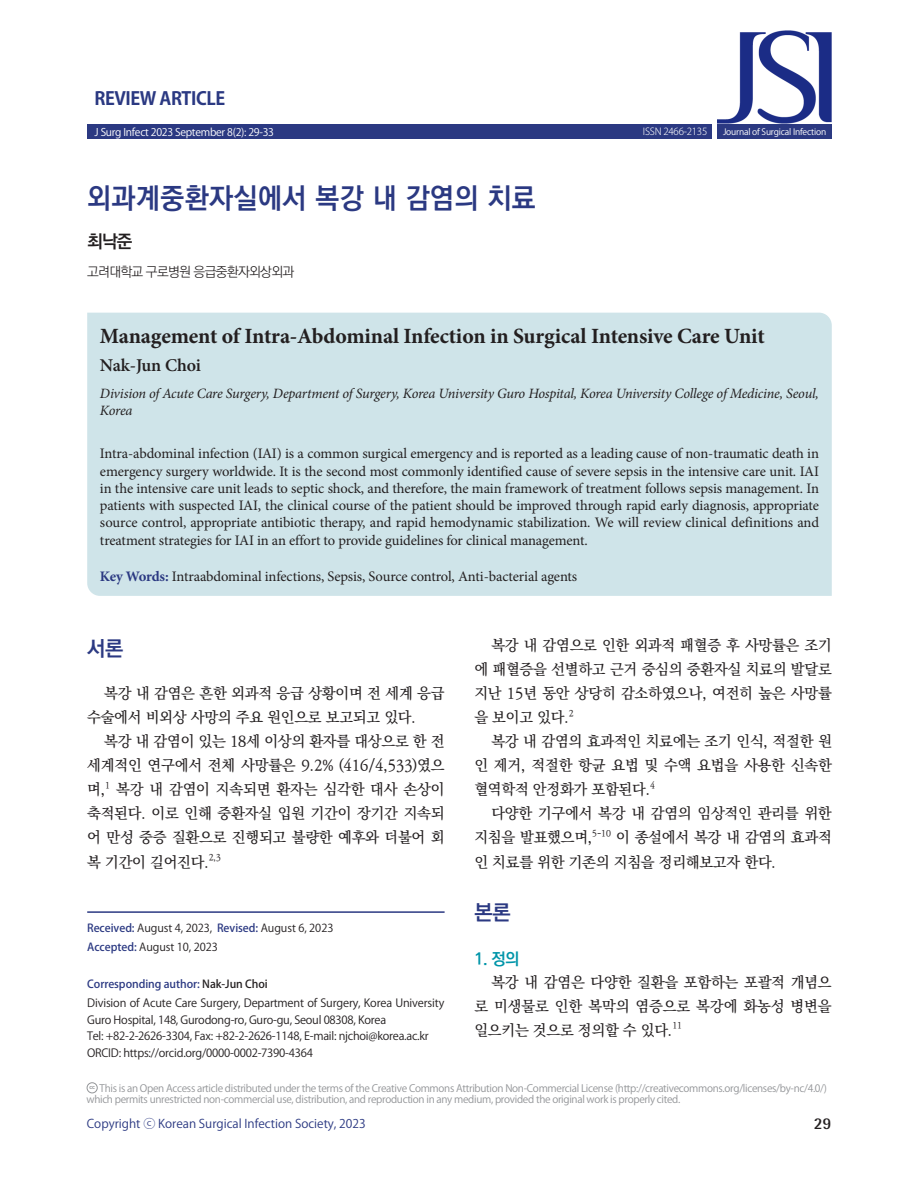
<style>
.page{position:relative;width:919px;height:1191px;background:#fff}
.page>*{position:absolute;margin:0;border:0;box-sizing:border-box;transform-origin:0 0}
.t1{font:700 28.5px "Ko Pub Dotum";letter-spacing:.02em;color:#2b3982;scale:.96 1}
.t2{font:700 21.75px "Minion Pro";letter-spacing:-.01em;color:#231f20}
.t3{font:700 21px "Ko Pub Dotum";color:#2b3982}
.t4{font:700 18px "Koz Go Pro";letter-spacing:-.025em;color:#2b3982}
.t5{font:600 18px "Minion Pro";letter-spacing:-.01em;color:#231f20}
.t6{font:700 18px "Ko Pub Dotum";color:#231f20}
.t7{font:700 16.5px "Ko Pub Dotum";color:#0095a9}
.t8{font:700 16.5px "Rotis Semi Sans Std";color:#231f20}
.t9{font:500 15px/24px "Ko Pub Batang";letter-spacing:-.015em;color:#231f20;text-align:justify}
.t10{font:14.55px/17.2px "Minion Pro";letter-spacing:-.01em;color:#231f20;text-align:justify}
.t11{font:italic 14.25px/17.1px "Minion Pro";letter-spacing:-.02em;color:#231f20}
.t12{font:300 13.5px "Ko Pub Dotum";letter-spacing:-.05em;color:#231f20}
.t13{font:12px "Koz Go Pro";color:#2b3982}
.t14{font:11.25px/16.5px "Koz Go Pro";letter-spacing:-.02em;color:#231f20}
.t15{font:10.95px/18.6px "Koz Go Pro";letter-spacing:-.005em;color:#231f20}
.t16{font:500 10.95px "Koz Go Pro";letter-spacing:-.005em;color:#2b3982}
.t17{font:10.5px "Koz Go Pro";letter-spacing:-.025em;color:#fff}
.t18{font:10.2px/11.4px "Koz Go Pro";letter-spacing:-.03em;color:#939598}
.t19{font:300 9.75px "Koz Go Pro";letter-spacing:-.025em;color:#fff}
.t20{font:8.7px "Koz Go Pro";letter-spacing:-.02em;color:#fff}
.t21{font:500 8.7px "Ko Pub Batang";color:#231f20}
.t22{font:4.2px "Gothic 725 BT Black A";color:#939598}
.s1{font-weight:700;color:#2b3982}
.s2{font-weight:500;color:#2b3982}
.s3{color:#231f20}
</style>
<div class="page">
<div style="left:87px;top:124px;width:625px;height:15px;background:#2b3982"></div>
<div style="left:717px;top:124px;width:114px;height:15px;background:#2b3982"></div>
<img style="left:717px;top:30px;width:114px;height:94px">
<hr style="left:87px;top:911px;width:357px;height:2px;background:#2b3982">
<div style="left:87px;top:1082px;width:11px;height:11px;border:1px solid #939598;border-radius:50%"></div>
<div style="left:87px;top:313px;width:744px;height:283px;background:#cfe4e9"></div>
<p class="t4" style="left:95px;top:87px;width:132px">REVIEW ARTICLE</p>
<p class="t17" style="left:95px;top:125px;width:181px">J Surg Infect 2023 September 8(2): 29-33</p>
<p class="t19" style="left:643px;top:125px;width:66px">ISSN 2466-2135</p>
<p class="t20" style="left:723px;top:126px;width:105px">Journal of Surgical Infection</p>
<h1 class="t1" style="left:87px;top:183px;width:468px">외과계중환자실에서 복강 내 감염의 치료</h1>
<p class="t6" style="left:87px;top:232px;width:47px">최낙준</p>
<p class="t12" style="left:87px;top:265px;width:208px">고려대학교 구로병원 응급중환자외상외과</p>
<h2 class="t2" style="left:100px;top:321px;width:666px">Management of Intra-Abdominal Infection in Surgical Intensive Care Unit</h2>
<p class="t5" style="left:100px;top:353px;width:102px">Nak-Jun Choi</p>
<p class="t11" style="left:100px;top:385px;width:720px">Division of Acute Care Surgery, Department of Surgery, Korea University Guro Hospital, Korea University College of Medicine, Seoul,<br>Korea</p>
<p class="t10" style="left:100px;top:445px;width:720px">Intra-abdominal infection (IAI) is a common surgical emergency and is reported as a leading cause of non-traumatic death in emergency surgery worldwide. It is the second most commonly identified cause of severe sepsis in the intensive care unit. IAI in the intensive care unit leads to septic shock, and therefore, the main framework of treatment follows sepsis management. In patients with suspected IAI, the clinical course of the patient should be improved through rapid early diagnosis, appropriate source control, appropriate antibiotic therapy, and rapid hemodynamic stabilization. We will review clinical definitions and treatment strategies for IAI in an effort to provide guidelines for clinical management.</p>
<p class="t10" style="left:100px;top:567px;width:478px"><span class="s1">Key Words:</span> Intraabdominal infections, Sepsis, Source control, Anti-bacterial agents</p>
<p class="t9" style="left:474px;top:634px;width:359px;text-indent:17px">복강 내 감염으로 인한 외과적 패혈증 후 사망률은 조기 에 패혈증을 선별하고 근거 중심의 중환자실 치료의 발달로 지난 15년 동안 상당히 감소하였으나, 여전히 높은 사망률 을 보이고 있다.</p>
<h3 class="t3" style="left:87px;top:638px;width:38px">서론</h3>
<p class="t9" style="left:87px;top:682px;width:359px;text-indent:17px">복강 내 감염은 흔한 외과적 응급 상황이며 전 세계 응급 수술에서 비외상 사망의 주요 원인으로 보고되고 있다.</p>
<p class="t9" style="left:87px;top:730px;width:359px;text-indent:17px">복강 내 감염이 있는 18세 이상의 환자를 대상으로 한 전 세계적인 연구에서 전체 사망률은 9.2% (416/4,533)였으 며,</p>
<p class="t21" style="left:568px;top:708px;width:6px">2</p>
<p class="t9" style="left:474px;top:730px;width:359px;text-indent:17px">복강 내 감염의 효과적인 치료에는 조기 인식, 적절한 원 인 제거, 적절한 항균 요법 및 수액 요법을 사용한 신속한 혈역학적 안정화가 포함된다.</p>
<p class="t21" style="left:650px;top:780px;width:6px">4</p>
<p class="t9" style="left:474px;top:802px;width:359px;text-indent:17px">다양한 기구에서 복강 내 감염의 임상적인 관리를 위한 지침을 발표했으며,</p>
<p class="t21" style="left:105px;top:780px;width:6px">1</p>
<p class="t9" style="left:87px;top:778px;width:359px;text-indent:29px">복강 내 감염이 지속되면 환자는 심각한 대사 손상이 축적된다. 이로 인해 중환자실 입원 기간이 장기간 지속되 어 만성 중증 질환으로 진행되고 불량한 예후와 더불어 회 복 기간이 길어진다.</p>
<p class="t21" style="left:592px;top:828px;width:20px">5-10</p>
<p class="t9" style="left:474px;top:826px;width:359px;text-indent:142px">이 종설에서 복강 내 감염의 효과적 인 치료를 위한 기존의 지침을 정리해보고자 한다.</p>
<h3 class="t3" style="left:474px;top:902px;width:38px">본론</h3>
<p class="t7" style="left:474px;top:950px;width:46px">1. 정의</p>
<p class="t9" style="left:474px;top:970px;width:359px;text-indent:17px">복강 내 감염은 다양한 질환을 포함하는 포괄적 개념으 로 미생물로 인한 복막의 염증으로 복강에 화농성 병변을 일으키는 것으로 정의할 수 있다.</p>
<p class="t21" style="left:209px;top:852px;width:14px">2,3</p>
<p class="t15" style="left:87px;top:919px;width:248px"><span class="s2">Received:</span> August 4, 2023, <span class="s2">Revised:</span> August 6, 2023<br><span class="s2">Accepted:</span> August 10, 2023</p>
<p class="t16" style="left:87px;top:977px;width:182px">Corresponding author: <span class="s3">Nak-Jun Choi</span></p>
<p class="t14" style="left:87px;top:995px;width:358px">Division of Acute Care Surgery, Department of Surgery, Korea University Guro Hospital, 148, Gurodong-ro, Guro-gu, Seoul 08308, Korea<br>Tel: +82-2-2626-3304, Fax: +82-2-2626-1148, E-mail: njchoi@korea.ac.kr ORCID: https://orcid.org/0000-0002-7390-4364</p>
<p class="t22" style="left:89px;top:1085px;width:7px">CC</p>
<p class="t21" style="left:672px;top:1020px;width:11px">11</p>
<p class="t18" style="left:86px;top:1082px;width:742px;text-indent:13px">This is an Open Access article distributed under the terms of the Creative Commons Attribution Non-Commercial License (http://creativecommons.org/licenses/by-nc/4.0/) which permits unrestricted non-commercial use, distribution, and reproduction in any medium, provided the original work is properly cited.</p>
<p class="t13" style="left:87px;top:1116px;width:280px">Copyright ⓒ Korean Surgical Infection Society, 2023</p>
<p class="t8" style="left:813px;top:1113px;width:19px">29</p>
</div>
